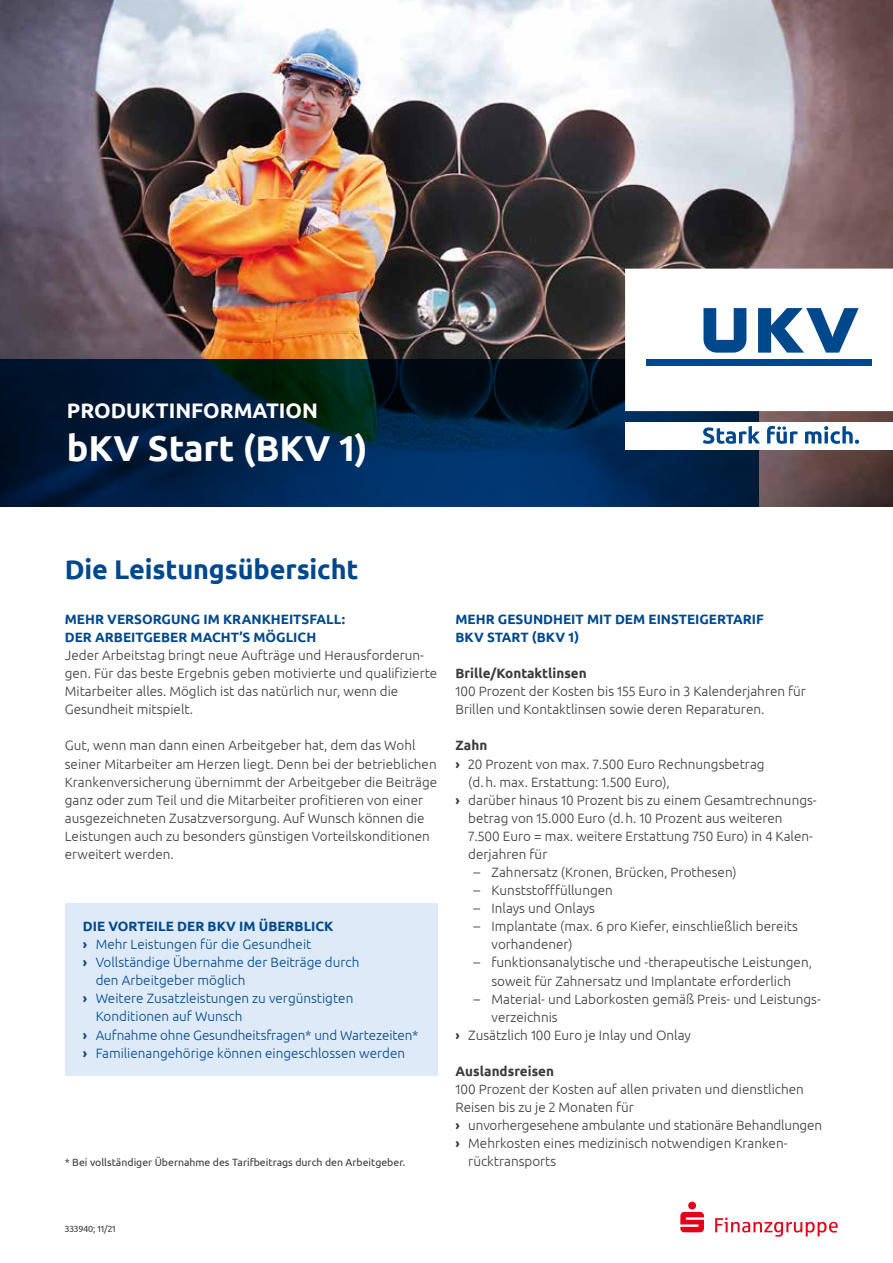
<style>
.page{position:relative;width:893px;height:1263px;background:#fff}
.page>*{position:absolute;margin:0;border:0;box-sizing:border-box;transform-origin:0 0}
.t1{font:700 36px "Ubuntu";letter-spacing:-.005em;color:#fff}
.t2{font:700 27px "Ubuntu";letter-spacing:-.005em;color:#00488c}
.t3{font:700 21px "Ubuntu";color:#fff}
.t4{font:300 13.5px/18.1px "Ubuntu";color:#3b3b3a}
.t5{font:300 13.5px "Ubuntu";color:#00488c}
.t6{font:700 13.5px/18.1px "Ubuntu";color:#00488c}
.t7{font:700 13.5px "Ubuntu";color:#3b3b3a}
.t8{font:10.5px "Ubuntu";color:#3b3b3a}
.t9{font:9px "Ubuntu";color:#3b3b3a}
.s1{font-weight:700}
</style>
<div class="page">
<img style="left:0;top:0;width:893px;height:506px">
<svg style="left:0;top:359px;width:759px;height:147px;background:#00203f"></svg>
<div style="left:65px;top:904px;width:372px;height:172px;background:#deeaf8"></div>
<svg style="left:680px;top:1202px;width:158px;height:34px"></svg>
<div style="left:625px;top:269px;width:268px;height:142px;background:#fff"></div>
<div style="left:625px;top:422px;width:268px;height:27px;background:#fff"></div>
<svg style="left:703px;top:426px;width:156px;height:18px"></svg>
<div style="left:646px;top:359px;width:226px;height:6px;background:#00488c"></div>
<svg style="left:703px;top:308px;width:43px;height:45px"></svg>
<svg style="left:758px;top:308px;width:101px;height:45px"></svg>
<h3 class="t3" style="left:67px;top:398px;width:253px">PRODUKTINFORMATION</h3>
<h1 class="t1" style="left:67px;top:427px;width:302px">bKV Start (BKV 1)</h1>
<h2 class="t2" style="left:65px;top:553px;width:295px">Die Leistungsübersicht</h2>
<p class="t6" style="left:65px;top:610px;width:282px">MEHR VERSORGUNG IM KRANKHEITSFALL:<br>DER ARBEITGEBER MACHT’S MÖGLICH</p>
<p class="t4" style="left:65px;top:646px;width:374px">Jeder Arbeitstag bringt neue Aufträge und Herausforderun&shy;gen. Für das beste Ergebnis geben motivierte und qualifizierte Mitarbeiter alles. Möglich ist das natürlich nur, wenn die Gesundheit mitspielt.</p>
<p class="t4" style="left:65px;top:736px;width:374px">Gut, wenn man dann einen Arbeitgeber hat, dem das Wohl seiner Mitarbeiter am Herzen liegt. Denn bei der betrieblichen Krankenversicherung übernimmt der Arbeitgeber die Beiträge ganz oder zum Teil und die Mitarbeiter profitieren von einer ausgezeichneten Zusatzversorgung. Auf Wunsch können die Leistungen auch zu besonders günstigen Vorteilskonditionen erweitert werden.</p>
<p class="t6" style="left:83px;top:917px;width:252px">DIE VORTEILE DER BKV IM ÜBERBLICK</p>
<p class="t5" style="left:83px;top:936px;width:230px"><span class="s1">›</span> Mehr Leistungen für die Gesundheit</p>
<p class="t5" style="left:83px;top:954px;width:278px"><span class="s1">›</span> Vollständige Übernahme der Beiträge durch</p>
<p class="t5" style="left:96px;top:972px;width:151px">den Arbeitgeber möglich</p>
<p class="t5" style="left:83px;top:990px;width:272px"><span class="s1">›</span> Weitere Zusatzleistungen zu vergünstigten</p>
<p class="t5" style="left:96px;top:1008px;width:148px">Konditionen auf Wunsch</p>
<p class="t5" style="left:83px;top:1026px;width:337px"><span class="s1">›</span> Aufnahme ohne Gesundheitsfragen* und Wartezeiten*</p>
<p class="t5" style="left:83px;top:1045px;width:324px"><span class="s1">›</span> Familienangehörige können eingeschlossen werden</p>
<p class="t6" style="left:455px;top:610px;width:310px">MEHR GESUNDHEIT MIT DEM EINSTEIGERTARIF<br>BKV START (BKV 1)</p>
<p class="t7" style="left:455px;top:665px;width:133px">Brille/Kontaktlinsen</p>
<p class="t4" style="left:455px;top:682px;width:352px">100 Prozent der Kosten bis 155 Euro in 3 Kalenderjahren für<br>Brillen und Kontaktlinsen sowie deren Reparaturen.</p>
<p class="t7" style="left:455px;top:737px;width:33px">Zahn</p>
<p class="t4" style="left:455px;top:754px;width:311px"><span class="s1">›</span> 20 Prozent von max. 7.500 Euro Rechnungsbetrag</p>
<p class="t4" style="left:468px;top:772px;width:203px">(d.h. max. Erstattung: 1.500 Euro),</p>
<p class="t4" style="left:455px;top:790px;width:363px"><span class="s1">›</span> darüber hinaus 10 Prozent bis zu einem Gesamtrechnungs-</p>
<p class="t4" style="left:468px;top:808px;width:316px">betrag von 15.000 Euro (d.h. 10 Prozent aus weiteren</p>
<p class="t4" style="left:468px;top:827px;width:346px">7.500 Euro = max. weitere Erstattung 750 Euro) in 4 Kalen-</p>
<p class="t4" style="left:468px;top:845px;width:81px">derjahren für</p>
<p class="t4" style="left:474px;top:863px;width:265px">– Zahnersatz (Kronen, Brücken, Prothesen)</p>
<p class="t4" style="left:474px;top:881px;width:141px">– Kunststofffüllungen</p>
<p class="t4" style="left:474px;top:899px;width:123px">– Inlays und Onlays</p>
<p class="t4" style="left:492px;top:917px;width:308px;text-indent:-18px">– Implantate (max. 6 pro Kiefer, einschließlich bereits vorhandener)</p>
<p class="t4" style="left:474px;top:953px;width:340px;text-align:center">– funktionsanalytische und -therapeutische Leistungen, soweit für Zahnersatz und Implantate erforderlich</p>
<p class="t4" style="left:474px;top:989px;width:349px">– Material- und Laborkosten gemäß Preis- und Leistungs-</p>
<p class="t4" style="left:492px;top:1007px;width:68px">verzeichnis</p>
<p class="t4" style="left:455px;top:1025px;width:237px"><span class="s1">›</span> Zusätzlich 100 Euro je Inlay und Onlay</p>
<p class="t7" style="left:455px;top:1063px;width:100px">Auslandsreisen</p>
<p class="t4" style="left:455px;top:1080px;width:368px">100 Prozent der Kosten auf allen privaten und dienstlichen Reisen bis zu je 2 Monaten für<br><span class="s1">›</span> unvorhergesehene ambulante und stationäre Behandlungen <span class="s1">›</span> Mehrkosten eines medizinisch notwendigen Kranken-</p>
<p class="t8" style="left:65px;top:1156px;width:342px">* Bei vollständiger Übernahme des Tarifbeitrags durch den Arbeitgeber.</p>
<p class="t4" style="left:468px;top:1152px;width:90px">rücktransports</p>
<p class="t9" style="left:65px;top:1223px;width:52px">333940; 11/21</p>
</div>
